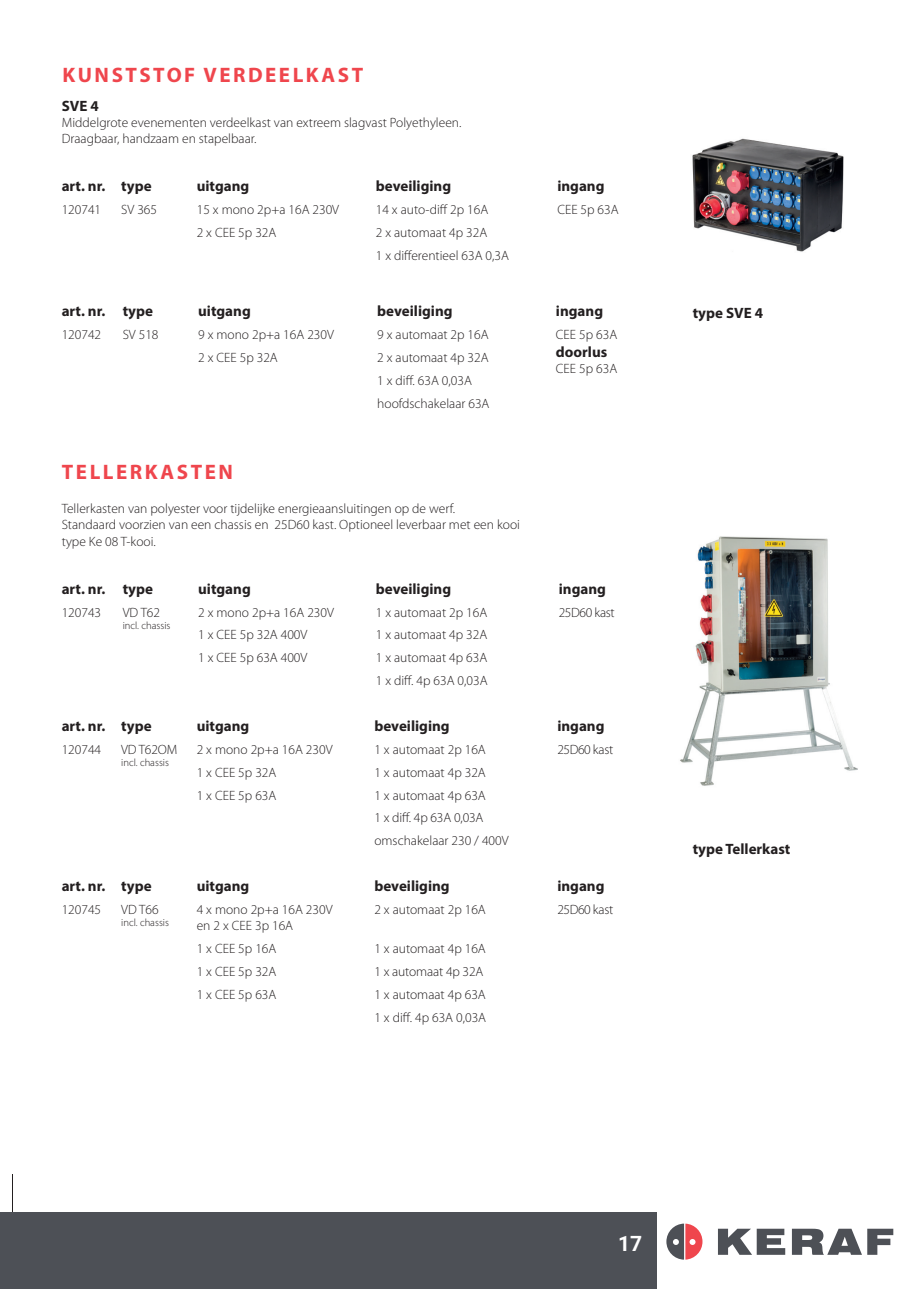
<style>
.page{position:relative;width:919px;height:1289px;background:#fff}
.page>*{position:absolute;margin:0;border:0;box-sizing:border-box;transform-origin:0 0}
.t1{font:700 21px "Myriad Pro";letter-spacing:.12em;color:#ef464d}
.t2{font:700 21px "Roboto";color:#fff}
.t3{font:700 15px "Myriad Pro";color:#231f20}
.t4{font:300 13.5px/23px "Myriad Pro";color:#231f20}
.t5{font:300 13.5px "Myriad Pro";letter-spacing:-.03em;color:#231f20}
.t6{font:300 10.5px "Myriad Pro";color:#231f20}
</style>
<div class="page">
<div style="left:0;top:1212px;width:656px;height:76px;background:#4d5056"></div>
<svg style="left:718px;top:1228px;width:67px;height:26px"></svg>
<svg style="left:791px;top:1228px;width:70px;height:26px"></svg>
<svg style="left:867px;top:1228px;width:26px;height:26px"></svg>
<svg style="left:666px;top:1223px;width:36px;height:36px"></svg>
<img style="left:692px;top:138px;width:152px;height:114px">
<img style="left:680px;top:536px;width:178px;height:250px">
<h1 class="t1" style="left:62px;top:61px;width:302px">KUNSTSTOF VERDEELKAST</h1>
<p class="t3" style="left:62px;top:96px;width:39px">SVE 4</p>
<p class="t4" style="left:62px;top:114px;width:401px;line-height:16.2px">Middelgrote evenementen verdeelkast van extreem slagvast Polyethyleen.<br>Draagbaar, handzaam en stapelbaar.</p>
<p class="t3" style="left:62px;top:176px;width:91px">art. nr. type</p>
<p class="t3" style="left:197px;top:176px;width:54px">uitgang</p>
<p class="t3" style="left:376px;top:176px;width:77px">beveiliging</p>
<p class="t3" style="left:557px;top:176px;width:49px">ingang</p>
<p class="t4" style="left:62px;top:198px;width:41px">120741</p>
<p class="t4" style="left:121px;top:198px;width:37px">SV 365</p>
<p class="t4" style="left:197px;top:198px;width:144px">15 x mono 2p+a 16A 230V</p>
<p class="t4" style="left:376px;top:198px;width:114px">14 x auto-diff 2p 16A</p>
<p class="t4" style="left:557px;top:198px;width:63px">CEE 5p 63A</p>
<p class="t4" style="left:197px;top:221px;width:81px">2 x CEE 5p 32A</p>
<p class="t4" style="left:376px;top:221px;width:135px">2 x automaat 4p 32A<br>1 x differentieel 63A 0,3A</p>
<p class="t3" style="left:62px;top:301px;width:93px">art. nr. type</p>
<p class="t3" style="left:198px;top:301px;width:54px">uitgang</p>
<p class="t3" style="left:377px;top:301px;width:77px">beveiliging</p>
<p class="t3" style="left:556px;top:301px;width:49px">ingang</p>
<p class="t4" style="left:62px;top:323px;width:41px">120742</p>
<p class="t4" style="left:123px;top:323px;width:37px">SV 518</p>
<p class="t4" style="left:198px;top:323px;width:137px">9 x mono 2p+a 16A 230V</p>
<p class="t4" style="left:377px;top:323px;width:113px">9 x automaat 2p 16A</p>
<p class="t4" style="left:556px;top:323px;width:63px">CEE 5p 63A</p>
<p class="t3" style="left:556px;top:342px;width:53px">doorlus</p>
<p class="t4" style="left:556px;top:357px;width:63px">CEE 5p 63A</p>
<p class="t4" style="left:198px;top:346px;width:81px">2 x CEE 5p 32A</p>
<p class="t4" style="left:377px;top:346px;width:114px">2 x automaat 4p 32A<br>1 x diff. 63A 0,03A hoofdschakelaar 63A</p>
<h1 class="t1" style="left:62px;top:458px;width:173px">TELLERKASTEN</h1>
<p class="t4" style="left:62px;top:501px;width:460px;line-height:16.2px">Tellerkasten van polyester voor tijdelijke energieaansluitingen op de werf.<br>Standaard voorzien van een chassis en 25D60 kast. Optioneel leverbaar met een kooi type Ke 08 T-kooi.</p>
<p class="t3" style="left:62px;top:578px;width:93px">art. nr. type</p>
<p class="t3" style="left:198px;top:578px;width:54px">uitgang</p>
<p class="t3" style="left:376px;top:578px;width:77px">beveiliging</p>
<p class="t3" style="left:558px;top:578px;width:49px">ingang</p>
<p class="t4" style="left:62px;top:600px;width:41px">120743</p>
<p class="t4" style="left:123px;top:600px;width:39px">VD T62</p>
<p class="t6" style="left:123px;top:620px;width:49px">incl. chassis</p>
<p class="t4" style="left:198px;top:600px;width:137px">2 x mono 2p+a 16A 230V</p>
<p class="t4" style="left:376px;top:600px;width:113px">1 x automaat 2p 16A</p>
<p class="t5" style="left:558px;top:604px;width:57px">25D60 kast</p>
<p class="t4" style="left:198px;top:623px;width:111px">1 x CEE 5p 32A 400V</p>
<p class="t4" style="left:376px;top:623px;width:113px">1 x automaat 4p 32A</p>
<p class="t4" style="left:198px;top:646px;width:111px">1 x CEE 5p 63A 400V</p>
<p class="t4" style="left:376px;top:646px;width:113px">1 x automaat 4p 63A<br>1 x diff. 4p 63A 0,03A</p>
<p class="t3" style="left:62px;top:716px;width:91px">art. nr. type</p>
<p class="t3" style="left:197px;top:716px;width:54px">uitgang</p>
<p class="t3" style="left:374px;top:716px;width:77px">beveiliging</p>
<p class="t3" style="left:557px;top:716px;width:49px">ingang</p>
<p class="t4" style="left:62px;top:738px;width:41px">120744</p>
<p class="t4" style="left:121px;top:738px;width:58px">VD T62OM</p>
<p class="t6" style="left:121px;top:757px;width:49px">incl. chassis</p>
<p class="t4" style="left:197px;top:738px;width:137px">2 x mono 2p+a 16A 230V</p>
<p class="t4" style="left:374px;top:738px;width:113px">1 x automaat 2p 16A</p>
<p class="t5" style="left:557px;top:741px;width:57px">25D60 kast</p>
<p class="t4" style="left:197px;top:760px;width:81px">1 x CEE 5p 32A</p>
<p class="t4" style="left:374px;top:760px;width:113px">1 x automaat 4p 32A</p>
<p class="t4" style="left:197px;top:783px;width:81px">1 x CEE 5p 63A</p>
<p class="t4" style="left:374px;top:783px;width:136px">1 x automaat 4p 63A<br>1 x diff. 4p 63A 0,03A omschakelaar 230 / 400V</p>
<p class="t3" style="left:62px;top:876px;width:91px">art. nr. type</p>
<p class="t3" style="left:197px;top:876px;width:54px">uitgang</p>
<p class="t3" style="left:374px;top:876px;width:77px">beveiliging</p>
<p class="t3" style="left:557px;top:876px;width:49px">ingang</p>
<p class="t4" style="left:62px;top:898px;width:41px">120745</p>
<p class="t4" style="left:121px;top:898px;width:39px">VD T66</p>
<p class="t6" style="left:121px;top:917px;width:49px">incl. chassis</p>
<p class="t4" style="left:197px;top:901px;width:137px;line-height:16.2px">4 x mono 2p+a 16A 230V en 2 x CEE 3p 16A</p>
<p class="t4" style="left:374px;top:898px;width:113px">2 x automaat 2p 16A</p>
<p class="t5" style="left:557px;top:901px;width:57px">25D60 kast</p>
<p class="t4" style="left:197px;top:937px;width:81px">1 x CEE 5p 16A</p>
<p class="t4" style="left:374px;top:937px;width:113px">1 x automaat 4p 16A</p>
<p class="t4" style="left:197px;top:960px;width:81px">1 x CEE 5p 32A</p>
<p class="t4" style="left:374px;top:960px;width:110px">1 x automaat 4p 32A</p>
<p class="t4" style="left:197px;top:982px;width:81px">1 x CEE 5p 63A</p>
<p class="t4" style="left:374px;top:982px;width:113px">1 x automaat 4p 63A<br>1 x diff. 4p 63A 0,03A</p>
<p class="t3" style="left:692px;top:303px;width:72px">type SVE 4</p>
<p class="t3" style="left:692px;top:838px;width:99px">type Tellerkast</p>
<h1 class="t2" style="left:618px;top:1229px;width:26px">17</h1>
</div>
